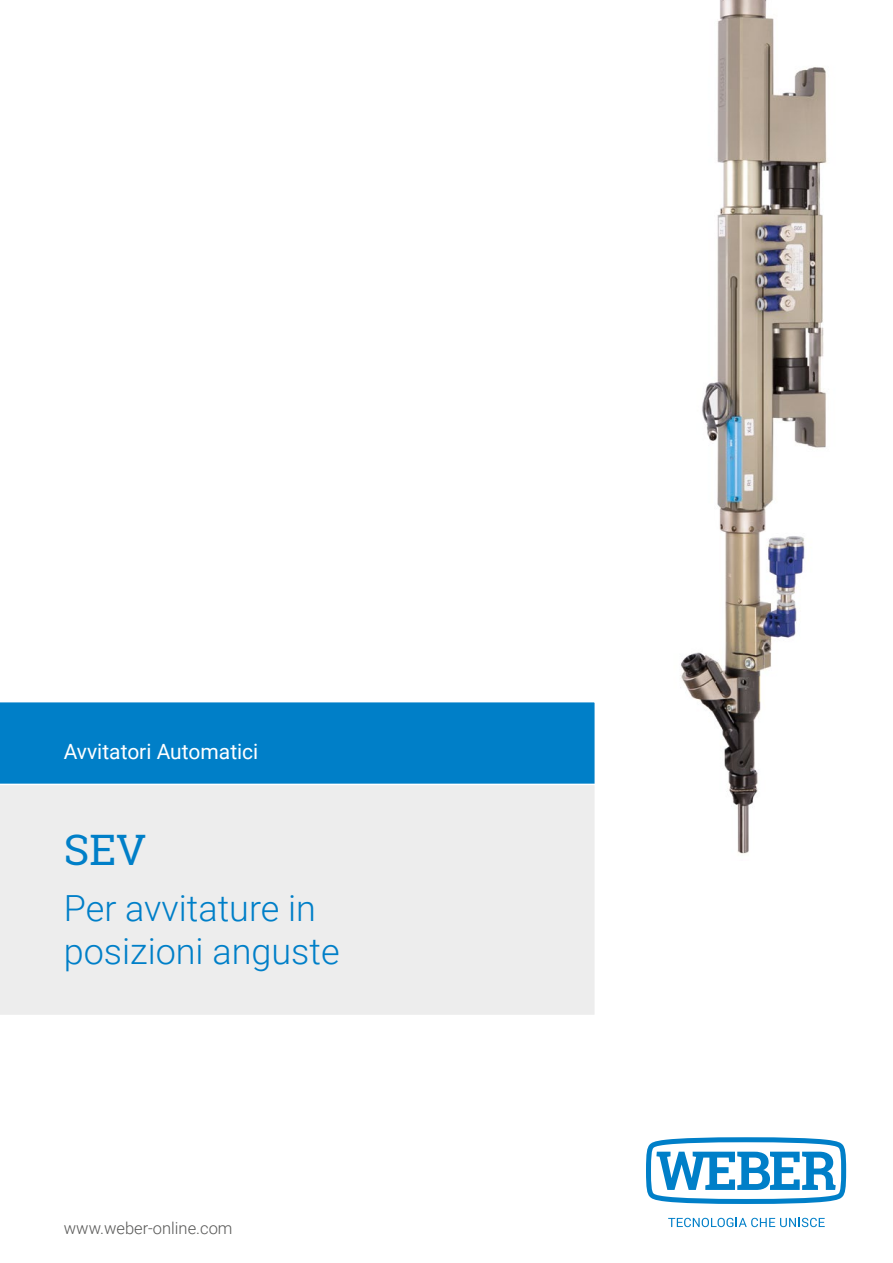
<style>
.page{position:relative;width:893px;height:1263px;background:#fff}
.page>*{position:absolute;margin:0;border:0;box-sizing:border-box;transform-origin:0 0}
.t1{font:42px "Roboto Slab";color:#007fc8}
.t2{font:300 36px/43.2px "Roboto";color:#007fc8}
.t3{font:21px "Roboto";color:#fff}
.t4{font:300 16.5px "Roboto";color:#575756}
</style>
<div class="page">
<img style="left:681px;top:0;width:146px;height:854px">
<svg style="left:646px;top:1137px;width:200px;height:67px"></svg>
<svg style="left:668px;top:1218px;width:157px;height:9px"></svg>
<div style="left:0;top:702px;width:595px;height:81px;background:#007fc8"></div>
<div style="left:0;top:783px;width:595px;height:232px;background:#ededed"></div>
<p class="t3" style="left:64px;top:737px;width:196px">Avvitatori Automatici</p>
<p class="t1" style="left:64px;top:820px;width:84px">SEV</p>
<p class="t2" style="left:64px;top:885px;width:277px">Per avvitature in posizioni anguste</p>
<p class="t4" style="left:64px;top:1217px;width:170px">www.weber-online.com</p>
</div>
